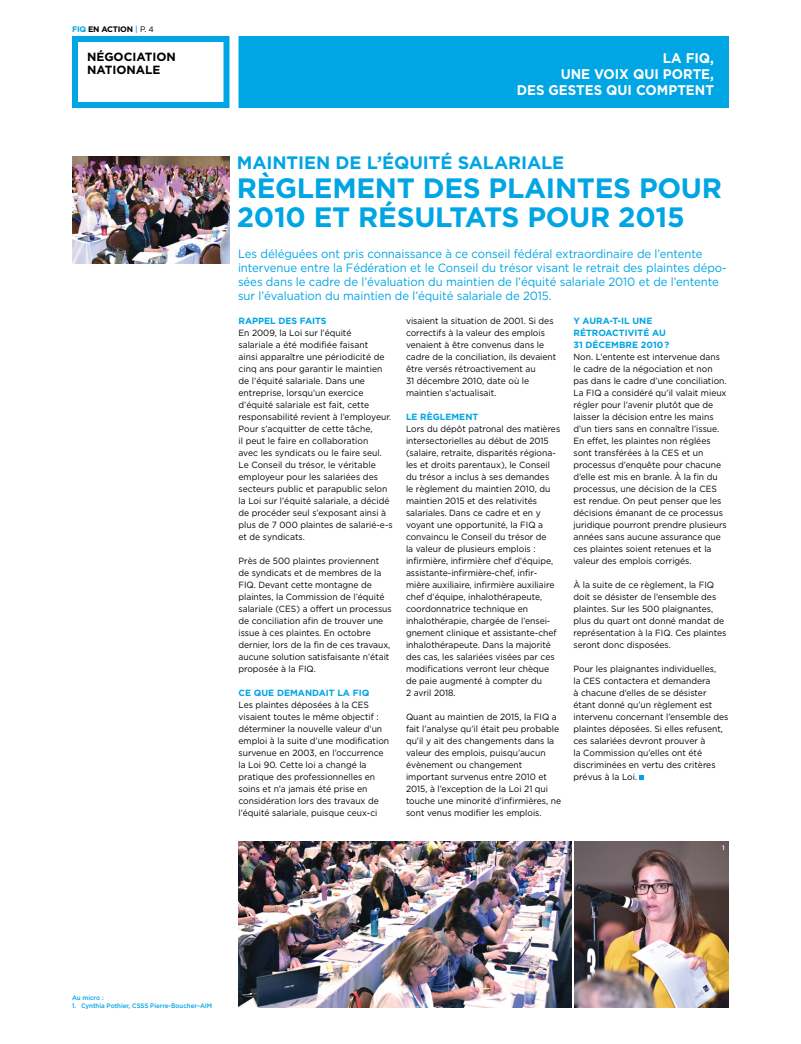
<style>
.page{position:relative;width:801px;height:1044px;background:#fff}
.page>*{position:absolute;margin:0;border:0;box-sizing:border-box;transform-origin:0 0}
.t1{font:700 28px/29px "Gotham";letter-spacing:-.01em;color:#00a5e3}
.t2{font:700 18px "Gotham";letter-spacing:-.005em;color:#00a5e3}
.t3{font:700 14px/16px "Gotham";color:#fff;text-align:right;scale:.95 1}
.t4{font:12px/14px "Gotham";letter-spacing:-.005em;color:#00a5e3;scale:.95 1}
.t5{font:700 11.9px/13.6px "Gotham";color:#000}
.t6{font:9px/12px "Gotham";color:#000;scale:.95 1}
.t7{font:700 9px/12px "Gotham";color:#00a5e3}
.t8{font:700 8px "Gotham";color:#000}
.t9{font:500 6.5px "Gotham";color:#00a5e3;scale:.95 1}
.t10{font:500 6.5px "Gotham";color:#fff}
.s1{color:#00a5e3}
.s2{font-weight:500;color:#00a5e3}
.s3{font-weight:400}
</style>
<div class="page">
<div style="left:72px;top:36px;width:158px;height:72px;border:6px solid #00a5e3"></div>
<div style="left:242px;top:39px;width:484px;height:66px;background:#00a5e3"></div>
<div style="left:238px;top:36px;width:491px;height:72px;border:6px solid #00a5e3"></div>
<img style="left:72px;top:156px;width:158px;height:108px">
<svg style="left:640px;top:776px;width:4px;height:4px"></svg>
<img style="left:238px;top:841px;width:334px;height:167px">
<img style="left:574px;top:841px;width:155px;height:167px">
<p class="t8" style="left:72px;top:24px;width:83px"><span class="s1">FIQ</span> EN ACTION <span class="s2">|</span> <span class="s3">p. 4</span></p>
<h3 class="t5" style="left:87px;top:50px;width:90px">N ÉGOCIATION<br>NATIONALE</h3>
<h3 class="t3" style="left:517px;top:49px;width:209px">LA FIQ,<br>UNE VOIX QU I PORTE,<br>DES GESTES QU I COMPTENT</h3>
<h2 class="t2" style="left:237px;top:152px;width:326px">MAINTIEN DE L’ÉQU ITÉ SALARIALE</h2>
<h1 class="t1" style="left:237px;top:173px;width:487px">RÈGLEMENT DES PLAINTES POUR<br>2010 ET RÉSULTATS POUR 2015</h1>
<p class="t4" style="left:238px;top:247px;width:516px">Les déléguées ont pris connaissance à ce conseil fédéral extraordinaire de l’entente intervenue entre la Fédération et le Conseil du trésor visant le retrait des plaintes dépo&shy;sées dans le cadre de l’évaluation du maintien de l’équité salariale 2010 et de l’entente sur l’évaluation du maintien de l’équité salariale de 2015.</p>
<p class="t7" style="left:238px;top:315px;width:90px">RAPPEL DES FAITS</p>
<p class="t6" style="left:238px;top:327px;width:164px">En 2009, la Loi sur l’équité<br>salariale a été modifiée faisant<br>ainsi apparaître une périodicité de cinq ans pour garantir le maintien de l’équité salariale. Dans une entreprise, lorsqu’un exercice d’équité salariale est fait, cette responsabilité revient à l’employeur.<br>Pour s’acquitter de cette tâche,<br>il peut le faire en collaboration<br>avec les syndicats ou le faire seul.<br>Le Conseil du trésor, le véritable employeur pour les salariées des secteurs public et parapublic selon la Loi sur l’équité salariale, a décidé de procéder seul s’exposant ainsi à plus de 7 000 plaintes de salarié‑e-s et de syndicats.</p>
<p class="t6" style="left:238px;top:555px;width:163px">Près de 500 plaintes proviennent de syndicats et de membres de la FIQ. Devant cette montagne de plaintes, la Commission de l’équité salariale (CES) a offert un processus de conciliation afin de trouver une issue à ces plaintes. En octobre dernier, lors de la fin de ces travaux, aucune solution satisfaisante n’était proposée à la FIQ.</p>
<p class="t7" style="left:238px;top:687px;width:23px">CE QUE</p>
<p class="t7" style="left:277px;top:687px;width:94px">DEMANDAIT LA FIQ</p>
<p class="t6" style="left:238px;top:699px;width:160px">Les plaintes déposées à la CES visaient toutes le même objectif : déterminer la nouvelle valeur d’un emploi à la suite d’une modification survenue en 2003, en l’occurrence la Loi 90. Cette loi a changé la pratique des professionnelles en soins et n’a jamais été prise en considération lors des travaux de l’équité salariale, puisque ceux-ci</p>
<p class="t6" style="left:406px;top:315px;width:160px">visaient la situation de 2001. Si des correctifs à la valeur des emplois venaient à être convenus dans le cadre de la conciliation, ils devaient être versés rétroactivement au<br>31 décembre 2010, date où le maintien s’actualisait.</p>
<p class="t7" style="left:406px;top:411px;width:74px">LE RÈGLEMENT</p>
<p class="t6" style="left:406px;top:423px;width:164px">Lors du dépôt patronal des matières intersectorielles au début de 2015 (salaire, retraite, disparités régiona&shy;les et droits parentaux), le Conseil du trésor a inclus à ses demandes<br>le règlement du maintien 2010, du maintien 2015 et des relativités salariales. Dans ce cadre et en y voyant une opportunité, la FIQ a convaincu le Conseil du trésor de<br>la valeur de plusieurs emplois : infirmière, infirmière chef d’équipe, assistante-infirmière-chef, infir&shy;mière auxiliaire, infirmière auxiliaire chef d’équipe, inhalothérapeute, coordonnatrice technique en inhalothérapie, chargée de l’ensei&shy;gnement clinique et assistante-chef inhalothérapeute. Dans la majorité des cas, les salariées visées par ces modifications verront leur chèque de paie augmenté à compter du<br>2 avril 2018.</p>
<p class="t6" style="left:406px;top:711px;width:165px">Quant au maintien de 2015, la FIQ a fait l’analyse qu’il était peu probable qu’il y ait des changements dans la valeur des emplois, puisqu’aucun évènement ou changement important survenus entre 2010 et 2015, à l’exception de la Loi 21 qui touche une minorité d’infirmières, ne sont venus modifier les emplois.</p>
<p class="t7" style="left:574px;top:315px;width:97px">Y AURA-T-IL UNE<br>RÉTROACTIVITÉ AU<br>31 DÉCEMBRE 2010?</p>
<p class="t6" style="left:574px;top:351px;width:163px">N on. L’entente est intervenue dans le cadre de la négociation et non pas dans le cadre d’une conciliation.<br>La FIQ a considéré qu’il valait mieux régler pour l’avenir plutôt que de laisser la décision entre les mains d’un tiers sans en connaître l’issue.<br>E n effet, les plaintes non réglées sont transférées à la CES et un processus d’enquête pour chacune d’elle est mis en branle. À la fin du processus, une décision de la CES est rendue. On peut penser que les décisions émanant de ce processus juridique pourront prendre plusieurs années sans aucune assurance que ces plaintes soient retenues et la valeur des emplois corrigés.</p>
<p class="t6" style="left:574px;top:579px;width:163px">À la suite de ce règlement, la FIQ doit se désister de l’ensemble des plaintes. Sur les 500 plaignantes, plus du quart ont donné mandat de représentation à la FIQ. Ces plaintes seront donc disposées.</p>
<p class="t6" style="left:574px;top:663px;width:165px">Pour les plaignantes individuelles,<br>la CES contactera et demandera<br>à chacune d’elles de se désister étant donné qu’un règlement est intervenu concernant l’ensemble des plaintes déposées. Si elles refusent, ces salariées devront prouver à<br>la Commission qu’elles ont été discriminées en vertu des critères prévus à la Loi.</p>
<p class="t10" style="left:722px;top:844px;width:4px">1</p>
<p class="t9" style="left:72px;top:994px;width:35px">Au micro :</p>
<p class="t9" style="left:72px;top:1002px;width:69px">1. Cynthia Pothier, CSSS</p>
<p class="t9" style="left:150px;top:1002px;width:58px">Pierre-Boucher–AIM</p>
</div>
